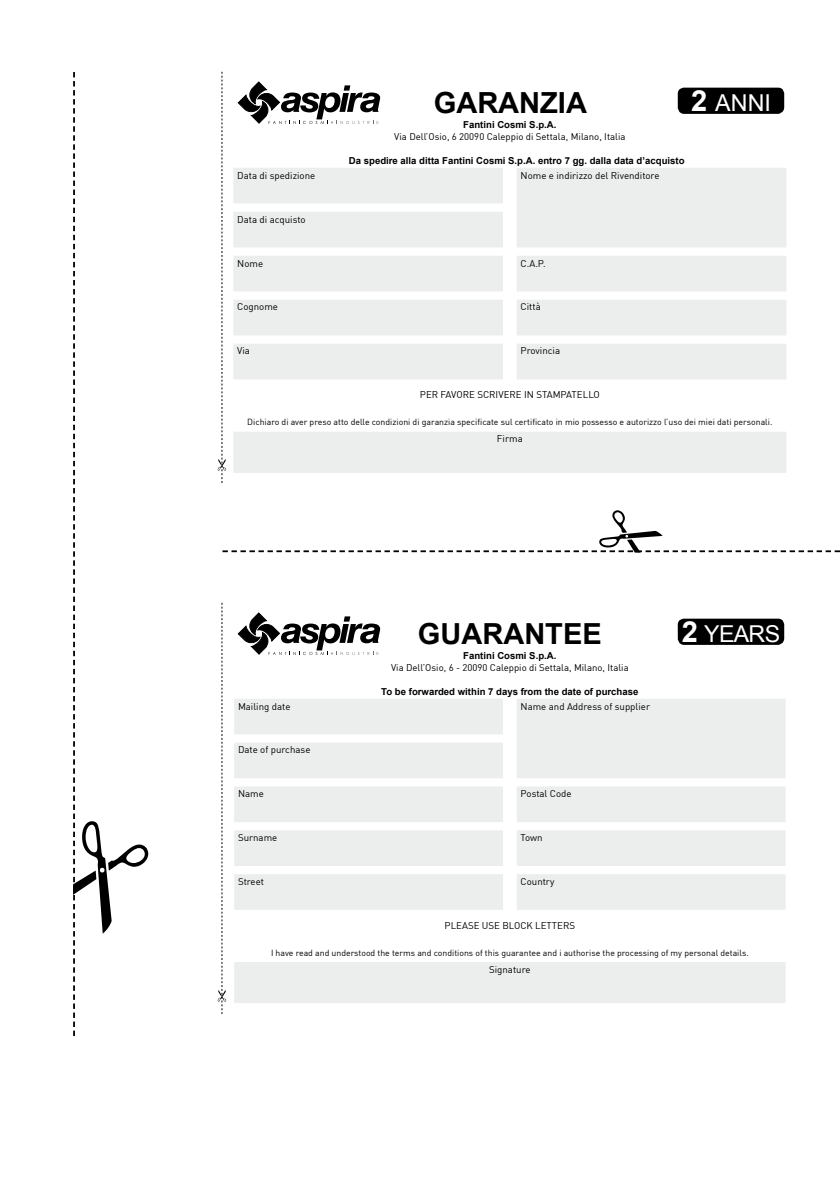
<style>
.page{position:relative;width:840px;height:1191px;background:#fff}
.page>*{position:absolute;margin:0;border:0;box-sizing:border-box;transform-origin:0 0}
.t1{font:700 29px "Arial";color:#000}
.t2{font:23.2px "Arial";letter-spacing:-.03em;color:#fff}
.t3{font:9.6px "DIN";color:#000}
.t4{font:700 9.6px "Arial";color:#000}
.t5{font:8.8px "DIN";color:#000}
.s1{font-weight:700;font-size:29px}
</style>
<div class="page">
<div style="left:677px;top:88px;width:106px;height:26px;background:#000;border-radius:6px"></div>
<svg style="left:233px;top:168px;width:553px;height:305px;fill:#eceded"></svg>
<svg style="left:218px;top:72px;width:8px;height:411px"></svg>
<svg style="left:237px;top:82px;width:143px;height:42px"></svg>
<div style="left:677px;top:618px;width:106px;height:27px;background:#000;border-radius:6px"></div>
<svg style="left:234px;top:699px;width:551px;height:304px;fill:#eceded"></svg>
<svg style="left:218px;top:603px;width:8px;height:411px"></svg>
<svg style="left:237px;top:613px;width:143px;height:42px"></svg>
<svg style="left:73px;top:72px;width:2px;height:964px"></svg>
<svg style="left:222px;top:550px;width:617px;height:2px"></svg>
<h1 class="t1" style="left:433px;top:84px;width:155px">GARANZIA</h1>
<h2 class="t2" style="left:690px;top:87px;width:81px"><span class="s1">2</span> ANNI</h2>
<p class="t4" style="left:463px;top:118px;width:95px">Fantini Cosmi S.p.A.</p>
<p class="t3" style="left:394px;top:130px;width:232px">Via Dell’Osio, 6 20090 Caleppio di Settala, Milano, Italia</p>
<p class="t4" style="left:349px;top:154px;width:337px">Da spedire alla ditta Fantini Cosmi S.p.A. entro 7 gg. dalla data d’acquisto</p>
<p class="t3" style="left:237px;top:169px;width:80px">Data di spedizione</p>
<p class="t3" style="left:520px;top:169px;width:140px">Nome e indirizzo del Rivenditore</p>
<p class="t3" style="left:237px;top:213px;width:70px">Data di acquisto</p>
<p class="t3" style="left:237px;top:257px;width:27px">Nome</p>
<p class="t3" style="left:520px;top:257px;width:26px">C.A.P.</p>
<p class="t3" style="left:237px;top:301px;width:42px">Cognome</p>
<p class="t3" style="left:520px;top:301px;width:22px">Città</p>
<p class="t3" style="left:237px;top:345px;width:14px">Via</p>
<p class="t3" style="left:520px;top:345px;width:41px">Provincia</p>
<p class="t3" style="left:419px;top:389px;width:181px">PER FAVORE SCRIVERE IN STAMPATELLO</p>
<p class="t5" style="left:247px;top:416px;width:526px">Dichiaro di aver preso atto delle condizioni di garanzia specificate sul certificato in mio possesso e autorizzo l’uso dei miei dati personali.</p>
<p class="t3" style="left:496px;top:433px;width:27px">Firma</p>
<h1 class="t1" style="left:417px;top:615px;width:185px">GUARANTEE</h1>
<h2 class="t2" style="left:681px;top:618px;width:100px"><span class="s1">2</span> YEARS</h2>
<p class="t4" style="left:463px;top:649px;width:95px">Fantini Cosmi S.p.A.</p>
<p class="t3" style="left:391px;top:661px;width:239px">Via Dell’Osio, 6 - 20090 Caleppio di Settala, Milano, Italia</p>
<p class="t4" style="left:381px;top:685px;width:258px">To be forwarded within 7 days from the date of purchase</p>
<p class="t3" style="left:238px;top:700px;width:54px">Mailing date</p>
<p class="t3" style="left:520px;top:700px;width:131px">Name and Address of supplier</p>
<p class="t3" style="left:238px;top:744px;width:74px">Date of purchase</p>
<p class="t3" style="left:238px;top:787px;width:27px">Name</p>
<p class="t3" style="left:520px;top:787px;width:52px">Postal Code</p>
<p class="t3" style="left:238px;top:831px;width:41px">Surname</p>
<p class="t3" style="left:520px;top:831px;width:24px">Town</p>
<p class="t3" style="left:238px;top:875px;width:28px">Street</p>
<p class="t3" style="left:520px;top:875px;width:35px">Country</p>
<p class="t3" style="left:444px;top:919px;width:132px">PLEASE USE B LOCK LETTERS</p>
<p class="t5" style="left:271px;top:947px;width:479px">I have read and understood the terms and conditions of this guarantee and i authorise the processing of my personal details.</p>
<p class="t3" style="left:489px;top:963px;width:43px">Signature</p>
</div>
